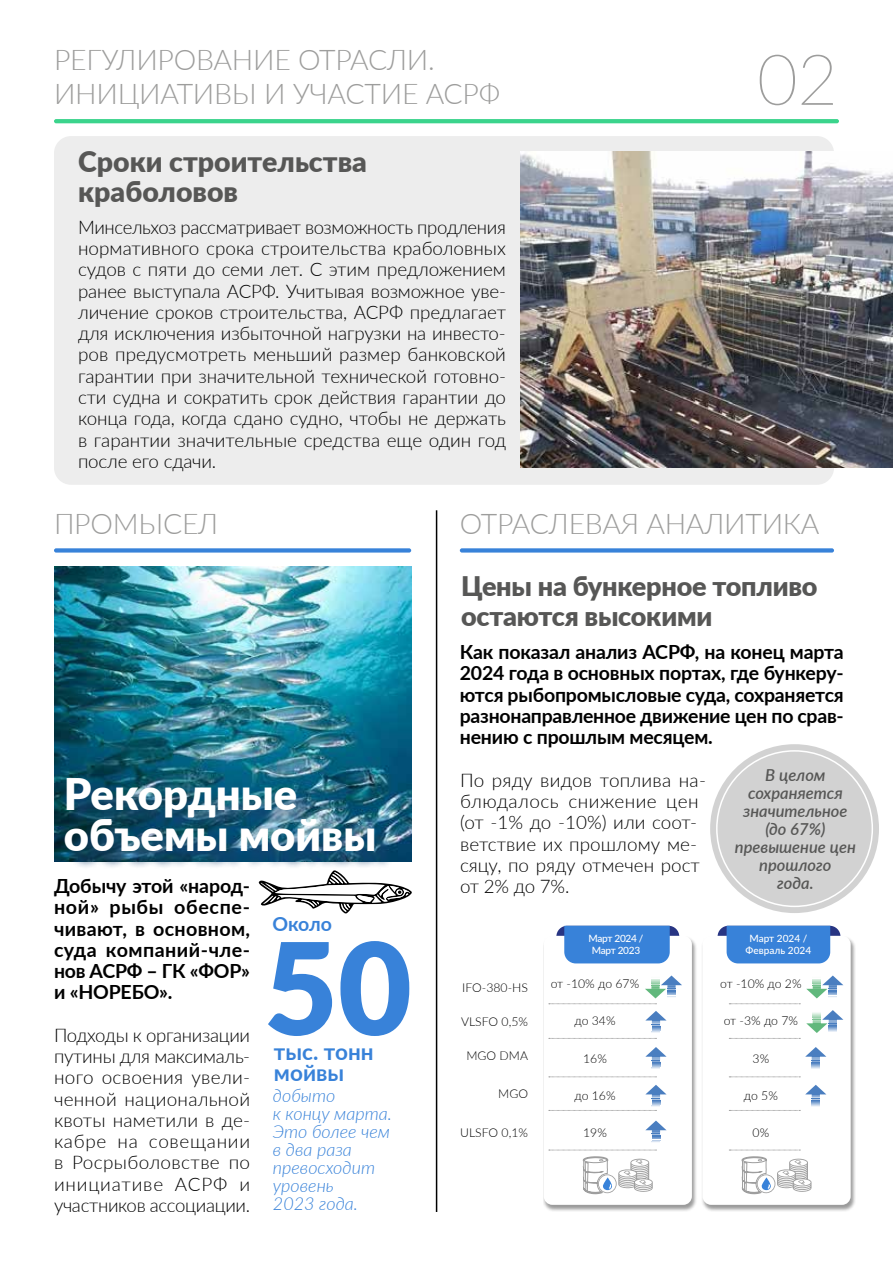
<style>
.page{position:relative;width:893px;height:1263px;background:#fff}
.page>*{position:absolute;margin:0;border:0;box-sizing:border-box;transform-origin:0 0}
.t1{font:900 127.5px "Lato";color:#3882d9}
.t2{font:100 70.5px "Lato";color:#9d9d9c}
.t3{font:900 43.5px/40.5px "Lato";color:#fff}
.t4{font:300 28.5px/34.2px "Lato";letter-spacing:-.01em;color:#9d9d9c}
.t5{font:900 28.5px/30px "Lato";color:#575756}
.t6{font:900 27px/30px "Lato";letter-spacing:-.01em;color:#575756}
.t7{font:700 22.5px/21px "Lato";color:#3882d9}
.t8{font:700 19.5px/21.3px "Lato";letter-spacing:-.01em;color:#000;text-align:justify}
.t9{font:700 19.5px "Lato";letter-spacing:-.01em;color:#3882d9}
.t10{font:300 18.75px/21.3px "Lato";color:#000;text-align:justify}
.t11{font:italic 300 18px/18px "Lato";color:#3882d9}
.t12{font:italic 600 16.5px/18px "Lato";color:#575756;text-align:center}
.t13{font:300 12.3px "Lato";color:#000}
.t14{font:500 10.05px/12.1px "Lato";letter-spacing:-.015em;color:#fff;text-align:center}
</style>
<div class="page">
<div style="left:54px;top:136px;width:780px;height:349px;background:#ededed;border-radius:17px"></div>
<svg style="left:54px;top:119px;width:785px;height:4px;background:#3ed48d"></svg>
<div style="left:54px;top:548px;width:357px;height:5px;background:#3882d9;border-radius:2px"></div>
<div style="left:460px;top:548px;width:374px;height:5px;background:#3882d9;border-radius:2px"></div>
<div style="left:543px;top:936px;width:155px;height:276px;background:#000;opacity:.4"></div>
<div style="left:544px;top:936px;width:148px;height:269px;background:#fff;border-radius:9px"></div>
<div style="left:701px;top:936px;width:155px;height:276px;background:#000;opacity:.4"></div>
<div style="left:702px;top:936px;width:149px;height:269px;background:#fff;border-radius:9px"></div>
<svg style="left:549px;top:1076px;width:107px;height:1px"></svg>
<svg style="left:729px;top:1076px;width:71px;height:1px"></svg>
<svg style="left:549px;top:1150px;width:107px;height:44px"></svg>
<svg style="left:729px;top:1150px;width:83px;height:44px"></svg>
<svg style="left:729px;top:1038px;width:71px;height:1px"></svg>
<div style="left:710px;top:744px;width:169px;height:169px;background:#d0d0d0;border-radius:50%"></div>
<hr style="left:436px;top:510px;width:1px;height:702px;background:#000">
<img style="left:54px;top:566px;width:358px;height:295px">
<div style="left:67px;top:780px;width:326px;height:89px;background:#174270;opacity:.75"></div>
<svg style="left:258px;top:870px;width:154px;height:44px"></svg>
<img style="left:521px;top:152px;width:372px;height:316px">
<svg style="left:805px;top:1047px;width:21px;height:22px"></svg>
<svg style="left:645px;top:1047px;width:21px;height:22px"></svg>
<svg style="left:549px;top:1011px;width:117px;height:28px"></svg>
<svg style="left:729px;top:1085px;width:97px;height:26px"></svg>
<svg style="left:549px;top:1085px;width:117px;height:26px"></svg>
<svg style="left:645px;top:1120px;width:21px;height:22px"></svg>
<svg style="left:549px;top:926px;width:133px;height:78px"></svg>
<svg style="left:718px;top:926px;width:125px;height:78px"></svg>
<svg style="left:806px;top:1010px;width:37px;height:23px"></svg>
<h3 class="t4" style="left:54px;top:42px;width:448px">РЕГУЛИРОВАНИЕ ОТРАСЛИ.<br>ИНИЦИАТИВЫ И УЧАСТИЕ АСРФ</h3>
<h3 class="t5" style="left:78px;top:145px;width:290px">Сроки строительства краболовов</h3>
<p class="t10" style="left:78px;top:216px;width:429px">Минсельхоз рассматривает возможность продления нормативного срока строительства краболовных судов с пяти до семи лет. С этим предложением ранее выступала АСРФ. Учитывая возможное уве&shy;личение сроков строительства, АСРФ предлагает для исключения избыточной нагрузки на инвесто&shy;ров предусмотреть меньший размер банковской гарантии при значительной технической готовно&shy;сти судна и сократить срок действия гарантии до конца года, когда сдано судно, чтобы не держать в гарантии значительные средства еще один год после его сдачи.</p>
<h2 class="t2" style="left:757px;top:31px;width:83px">02</h2>
<h3 class="t4" style="left:54px;top:505px;width:166px">ПРОМЫСЕЛ</h3>
<h3 class="t4" style="left:460px;top:505px;width:361px">ОТРАСЛЕВАЯ АНАЛИТИКА</h3>
<h3 class="t6" style="left:461px;top:570px;width:358px">Цены на бункерное топливо остаются высокими</h3>
<h3 class="t3" style="left:64px;top:772px;width:314px">Рекордные объемы мойвы</h3>
<p class="t8" style="left:54px;top:874px;width:198px">Добычу этой «народ&shy;ной» рыбы обеспе&shy;чивают, в основном, суда компаний-чле&shy;нов АСРФ – ГК «ФОР» и «НОРЕБО».</p>
<p class="t10" style="left:54px;top:1024px;width:198px">Подходы к организации путины для максималь&shy;ного освоения увели&shy;ченной национальной квоты наметили в де&shy;кабре на совещании в Росрыболовстве по инициативе АСРФ и участников ассоциации.</p>
<p class="t9" style="left:272px;top:909px;width:61px">Около</p>
<h1 class="t1" style="left:264px;top:892px;width:149px">50</h1>
<p class="t7" style="left:274px;top:1041px;width:101px">тыс. тонн мойвы</p>
<p class="t11" style="left:273px;top:1086px;width:120px">добыто<br>к концу марта.<br>Это более чем в два раза превосходит уровень<br>2023 года.</p>
<p class="t8" style="left:460px;top:640px;width:386px">Как показал анализ АСРФ, на конец марта 2024 года в основных портах, где бункеру&shy;ются рыбопромысловые суда, сохраняется разнонаправленное движение цен по срав&shy;нению с прошлым месяцем.</p>
<p class="t10" style="left:460px;top:769px;width:247px;text-align:left">По ряду видов топлива на&shy;блюдалось снижение цен (от -1% до -10%) или соот&shy;ветствие их прошлому ме&shy;сяцу, по ряду отмечен рост от 2% до 7%.</p>
<p class="t13" style="left:462px;top:979px;width:67px">IFO-380-HS</p>
<p class="t13" style="left:461px;top:1013px;width:68px">VLSFO 0,5%</p>
<p class="t13" style="left:466px;top:1047px;width:63px">MGO DMА</p>
<p class="t13" style="left:498px;top:1085px;width:31px">MGO</p>
<p class="t13" style="left:460px;top:1124px;width:69px">ULSFO 0,1%</p>
<p class="t14" style="left:588px;top:932px;width:56px">Март 2024 /<br>Март 2023</p>
<p class="t13" style="left:551px;top:975px;width:90px">от -10% до 67%</p>
<p class="t13" style="left:574px;top:1012px;width:43px">до 34%</p>
<p class="t13" style="left:583px;top:1049px;width:25px">16%</p>
<p class="t13" style="left:574px;top:1087px;width:43px">до 16%</p>
<p class="t13" style="left:583px;top:1124px;width:25px">19%</p>
<p class="t12" style="left:735px;top:765px;width:122px">В целом сохраняется значительное (до 67%) превышение цен прошлого<br>года.</p>
<p class="t14" style="left:746px;top:932px;width:67px">Март 2024 /<br>Февраль 2024</p>
<p class="t13" style="left:720px;top:975px;width:83px">от -10% до 2%</p>
<p class="t13" style="left:724px;top:1012px;width:76px">от -3% до 7%</p>
<p class="t13" style="left:753px;top:1049px;width:18px">3%</p>
<p class="t13" style="left:744px;top:1087px;width:35px">до 5%</p>
<p class="t13" style="left:753px;top:1124px;width:18px">0%</p>
</div>
